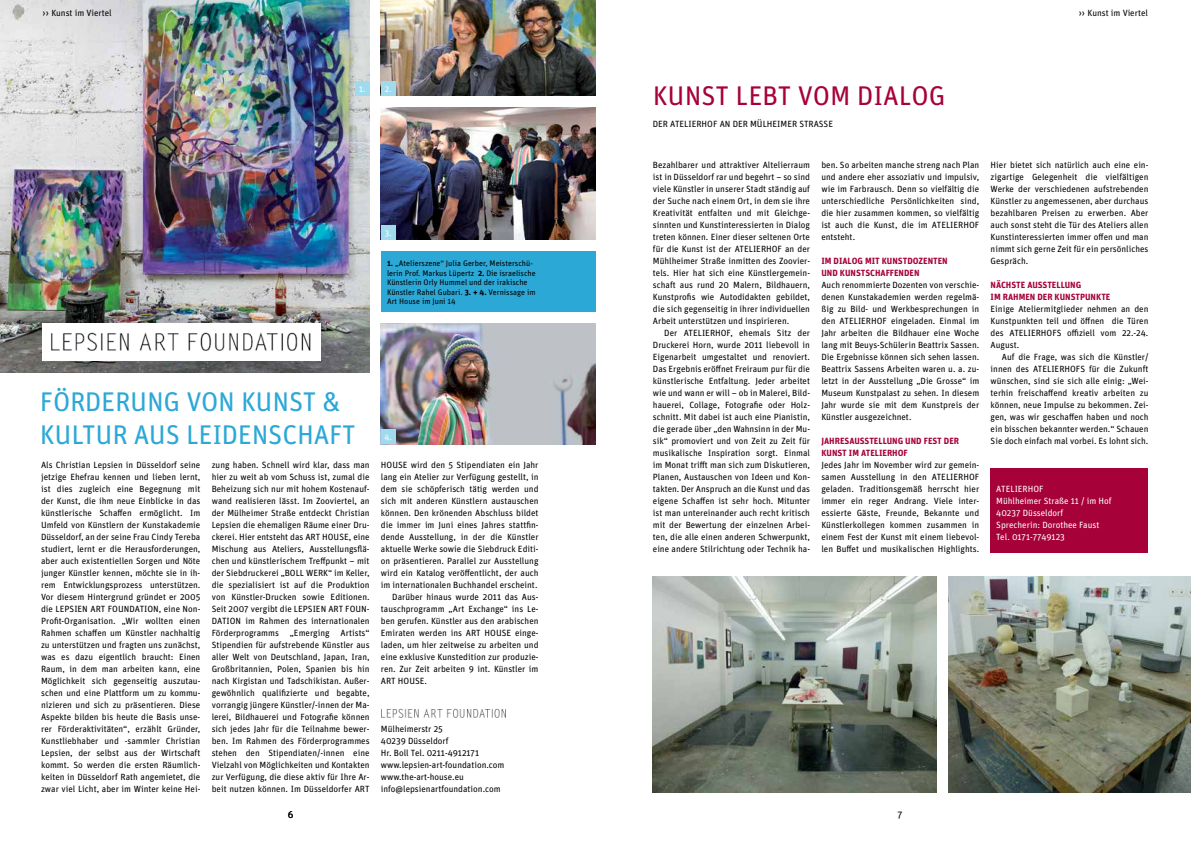
<style>
.page{position:relative;width:1191px;height:842px;background:#fff}
.page>*{position:absolute;margin:0;border:0;box-sizing:border-box;transform-origin:0 0}
.t1{font:27px/32.4px "Unit";letter-spacing:-.01em;color:#2ca8d7}
.t2{font:27px "Unit";color:#a7013a}
.t3{font:10px "Unit";color:#000}
.t4{font:9px/12px "Unit";color:#000;text-align:justify}
.t5{font:700 9px/12px "Unit";color:#a7013a}
.t6{font:9px/12px "Unit";color:#fff}
.t7{font:8.6px "Unit";color:#fff}
.t8{font:8px/9.6px "Unit";color:#000}
.s1{font-size:10px}
.s2{font-weight:700}
</style>
<div class="page">
<div style="left:990px;top:468px;width:158px;height:84px;background:#a7013a"></div>
<img style="left:381px;top:324px;width:214px;height:120px">
<img style="left:381px;top:108px;width:214px;height:132px">
<img style="left:0;top:0;width:369px;height:372px">
<img style="left:948px;top:576px;width:243px;height:216px">
<img style="left:652px;top:576px;width:285px;height:216px">
<img style="left:381px;top:0;width:214px;height:96px">
<img style="left:43px;top:323px;width:277px;height:37px">
<img style="left:381px;top:708px;width:125px;height:10px">
<div style="left:381px;top:252px;width:214px;height:60px;background:#2ca8d7"></div>
<div style="left:355px;top:81px;width:14px;height:15px;background:#9fdbed"></div>
<div style="left:381px;top:81px;width:15px;height:15px;background:#9fdbed"></div>
<div style="left:381px;top:225px;width:15px;height:15px;background:#9fdbed"></div>
<div style="left:381px;top:429px;width:15px;height:15px;background:#9fdbed"></div>
<p class="t4" style="left:43px;top:7px;width:71px"><span class="s1">››</span> Kunst im Viertel</p>
<p class="t4" style="left:1078px;top:7px;width:71px"><span class="s1">››</span> Kunst im Viertel</p>
<p class="t7" style="left:359px;top:84px;width:34px">1. 2.</p>
<p class="t7" style="left:385px;top:228px;width:8px">3.</p>
<p class="t8" style="left:387px;top:258px;width:150px"><span class="s2">1.</span> „Atelierszene“ Julia Gerber, Meisterschü&shy;lerin Prof. Markus Lüpertz <span class="s2">2.</span> Die israelische Künstlerin Orly Hummel und der irakische Künstler Rahel Gubari. <span class="s2">3. + 4.</span> Vernissage im Art House im Juni 14</p>
<h1 class="t1" style="left:40px;top:385px;width:317px">FÖRDERUNG VON KUNST &amp;<br>KULTUR AUS LEIDENSCHAFT</h1>
<p class="t7" style="left:385px;top:432px;width:9px">4.</p>
<p class="t4" style="left:41px;top:459px;width:161px">Als Christian Lepsien in Düsseldorf seine jetzige Ehefrau kennen und lieben lernt, ist dies zugleich eine Begegnung mit der Kunst, die ihm neue Einblicke in das künstlerische Schaffen ermöglicht. Im Umfeld von Künstlern der Kunstakademie Düsseldorf, an der seine Frau Cindy Tereba studiert, lernt er die Herausforderungen, aber auch existentiellen Sorgen und Nöte junger Künstler kennen, möchte sie in ih&shy;rem Entwicklungsprozess unterstützen.<br>Vor diesem Hintergrund gründet er 2005 die LEPSIEN ART FOUNDATION, eine Non-Profit-Organisation. „Wir wollten einen Rahmen schaffen um Künstler nachhaltig zu unterstützen und fragten uns zunächst, was es dazu eigentlich braucht: Einen Raum, in dem man arbeiten kann, eine Möglichkeit sich gegenseitig auszutau&shy;schen und eine Plattform um zu kommu&shy;nizieren und sich zu präsentieren. Diese Aspekte bilden bis heute die Basis unse&shy;rer Förderaktivitäten“, erzählt Gründer, Kunstliebhaber und -sammler Christian Lepsien, der selbst aus der Wirtschaft kommt. So werden die ersten Räumlich&shy;keiten in Düsseldorf Rath angemietet, die zwar viel Licht, aber im Winter keine Hei-</p>
<p class="t4" style="left:212px;top:459px;width:159px">zung haben. Schnell wird klar, dass man hier zu weit ab vom Schuss ist, zumal die Beheizung sich nur mit hohem Kostenauf&shy;wand realisieren lässt. Im Zooviertel, an der Mülheimer Straße entdeckt Christian Lepsien die ehemaligen Räume einer Dru&shy;ckerei. Hier entsteht das ART HOUSE, eine Mischung aus Ateliers, Ausstellungsflä&shy;chen und künstlerischem Treffpunkt – mit der Siebdruckerei „BOLL WERK“ im Keller, die spezialisiert ist auf die Produktion von Künstler-Drucken sowie Editionen.<br>Seit 2007 vergibt die LEPSIEN ART FOUN-DATION im Rahmen des internationalen Förderprogramms „Emerging Artists“ Stipendien für aufstrebende Künstler aus aller Welt von Deutschland, Japan, Iran, Großbritannien, Polen, Spanien bis hin nach Kirgistan und Tadschikistan. Außer&shy;gewöhnlich qualifizierte und begabte, vorrangig jüngere Künstler/-innen der Ma&shy;lerei, Bildhauerei und Fotografie können sich jedes Jahr für die Teilnahme bewer&shy;ben. Im Rahmen des Förderprogrammes stehen den Stipendiaten/-innen eine Vielzahl von Möglichkeiten und Kontakten zur Verfügung, die diese aktiv für Ihre Ar&shy;beit nutzen können. Im Düsseldorfer ART</p>
<p class="t4" style="left:381px;top:459px;width:159px">HOUSE wird den 5 Stipendiaten ein Jahr</p>
<p class="t4" style="left:381px;top:471px;width:159px">lang ein Atelier zur Verfügung gestellt, in</p>
<p class="t4" style="left:381px;top:483px;width:159px">dem sie schöpferisch tätig werden und</p>
<p class="t4" style="left:381px;top:495px;width:159px">sich mit anderen Künstlern austauschen</p>
<p class="t4" style="left:381px;top:507px;width:159px">können. Den krönenden Abschluss bildet</p>
<p class="t4" style="left:381px;top:519px;width:159px">die immer im Juni eines Jahres stattfin-</p>
<p class="t4" style="left:381px;top:531px;width:159px">dende Ausstellung, in der die Künstler</p>
<p class="t4" style="left:381px;top:543px;width:159px">aktuelle Werke sowie die Siebdruck Editi-</p>
<p class="t4" style="left:381px;top:555px;width:159px">on präsentieren. Parallel zur Ausstellung</p>
<p class="t4" style="left:381px;top:567px;width:159px">wird ein Katalog veröffentlicht, der auch</p>
<p class="t4" style="left:381px;top:579px;width:158px">im internationalen Buchhandel erscheint.</p>
<p class="t4" style="left:392px;top:591px;width:148px">Darüber hinaus wurde 2011 das Aus-</p>
<p class="t4" style="left:381px;top:603px;width:159px">tauschprogramm „Art Exchange“ ins Le-</p>
<p class="t4" style="left:381px;top:615px;width:159px">ben gerufen. Künstler aus den arabischen</p>
<p class="t4" style="left:381px;top:627px;width:159px">Emiraten werden ins ART HOUSE einge-</p>
<p class="t4" style="left:381px;top:639px;width:159px">laden, um hier zeitweise zu arbeiten und</p>
<p class="t4" style="left:381px;top:651px;width:159px">eine exklusive Kunstedition zur produzie-</p>
<p class="t4" style="left:381px;top:663px;width:159px">ren. Zur Zeit arbeiten 9 int. Künstler im</p>
<p class="t4" style="left:381px;top:675px;width:48px">ART HOUSE.</p>
<p class="t4" style="left:381px;top:723px;width:125px;text-align:left">Mülheimerstr 25<br>40239 Düsseldorf<br>Hr. Boll Tel. 0211-4912171 www.lepsien-art-foundation.com www.the-art-house.eu info@lepsienartfoundation.com</p>
<h1 class="t2" style="left:652px;top:80px;width:31px">Kunst</h1>
<h1 class="t2" style="left:735px;top:80px;width:14px">lebt</h1>
<h1 class="t2" style="left:797px;top:80px;width:18px">vom</h1>
<h1 class="t2" style="left:857px;top:80px;width:31px">Dialog</h1>
<p class="t4" style="left:652px;top:118px;width:86px">Der ATELIERHOF an der</p>
<p class="t4" style="left:750px;top:118px;width:19px">Mülheimer</p>
<p class="t4" style="left:799px;top:118px;width:34px">StraSSe</p>
<p class="t4" style="left:821px;top:159px;width:159px">ben. So arbeiten manche streng nach Plan und andere eher assoziativ und impulsiv, wie im Farbrausch. Denn so vielfältig die unterschiedliche Persönlichkeiten sind, die hier zusammen kommen, so vielfältig ist auch die Kunst, die im ATELIERHOF entsteht.</p>
<p class="t5" style="left:821px;top:255px;width:128px">IM DIALOG MIT KUNSTDOZENTEN<br>UND KUNSTSCHAFFENDEN</p>
<p class="t4" style="left:821px;top:279px;width:159px">Auch renommierte Dozenten von verschie&shy;denen Kunstakademien werden regelmä&shy;ßig zu Bild- und Werkbesprechungen in den ATELIERHOF eingeladen. Einmal im Jahr arbeiten die Bildhauer eine Woche lang mit Beuys-Schülerin Beattrix Sassen.<br>Die Ergebnisse können sich sehen lassen.<br>Beattrix Sassens Arbeiten waren u. a. zu&shy;letzt in der Ausstellung „Die Grosse“ im Museum Kunstpalast zu sehen. In diesem Jahr wurde sie mit dem Kunstpreis der Künstler ausgezeichnet.</p>
<p class="t5" style="left:821px;top:435px;width:139px">JAH RESAUSSTELLUNG UND FEST DER<br>KUNST IM ATELIER</p>
<p class="t4" style="left:653px;top:159px;width:159px">Bezahlbarer und attraktiver Altelierraum ist in Düsseldorf rar und begehrt – so sind viele Künstler in unserer Stadt ständig auf der Suche nach einem Ort, in dem sie ihre Kreativität entfalten und mit Gleichge&shy;sinnten und Kunstinteressierten in Dialog treten können. Einer dieser seltenen Orte für die Kunst ist der ATELIERHOF an der Mühlheimer Straße inmitten des Zoovier&shy;tels. Hier hat sich eine Künstlergemein&shy;schaft aus rund 20 Malern, Bildhauern, Kunstprofis wie Autodidakten gebildet, die sich gegenseitig in ihrer individuellen Arbeit unterstützen und inspirieren.</p>
<p class="t4" style="left:653px;top:327px;width:159px;text-indent:11px">Der ATELIERHOF, ehemals Sitz der Druckerei Horn, wurde 2011 liebevoll in Eigenarbeit umgestaltet und renoviert.<br>Das Ergebnis eröffnet Freiraum pur für die künstlerische Entfaltung. Jeder arbeitet wie und wann er will – ob in Malerei, Bild&shy;hauerei, Collage, Fotografie oder Holz&shy;schnitt. Mit dabei ist auch eine Pianistin, die gerade über „den Wahnsinn in der Mu&shy;sik“ promoviert und von Zeit zu Zeit für musikalische Inspiration sorgt. Einmal im Monat trifft man sich zum Diskutieren, Planen, Austauschen von Ideen und Kon&shy;takten. Der Anspruch an die Kunst und das eigene Schaffen ist sehr hoch. Mitunter ist man untereinander auch recht kritisch mit der Bewertung der einzelnen Arbei&shy;ten, die alle einen anderen Schwerpunkt, eine andere Stilrichtung oder Technik ha-</p>
<p class="t5" style="left:892px;top:447px;width:16px">HOF</p>
<p class="t4" style="left:821px;top:459px;width:159px">Jedes Jahr im November wird zur gemein&shy;samen Ausstellung in den ATELIERHOF geladen. Traditionsgemäß herrscht hier immer ein reger Andrang. Viele inter&shy;essierte Gäste, Freunde, Bekannte und Künstlerkollegen kommen zusammen in einem Fest der Kunst mit einem liebevol&shy;len Buffet und musikalischen Highlights.</p>
<p class="t3" style="left:288px;top:809px;width:7px">6</p>
<p class="t3" style="left:897px;top:809px;width:7px">7</p>
<p class="t4" style="left:990px;top:159px;width:159px">Hier bietet sich natürlich auch eine ein&shy;zigartige Gelegenheit die vielfältigen Werke der verschiedenen aufstrebenden Künstler zu angemessenen, aber durchaus bezahlbaren Preisen zu erwerben. Aber auch sonst steht die Tür des Ateliers allen Kunstinteressierten immer offen und man nimmt sich gerne Zeit für ein persönliches Gespräch.</p>
<p class="t5" style="left:990px;top:279px;width:121px">NÄCHSTE AUSSTELLUNG<br>IM RAH MEN DER KUNSTPUNKTE</p>
<p class="t4" style="left:990px;top:303px;width:159px">Einige Ateliermitglieder nehmen an den Kunstpunkten teil und öffnen die Türen des ATELIERHOFS offiziell vom 22.-24.<br>August.</p>
<p class="t4" style="left:990px;top:351px;width:159px;text-indent:11px">Auf die Frage, was sich die Künstler/ innen des ATELIERHOFS für die Zukunft wünschen, sind sie sich alle einig: „Wei&shy;terhin freischaffend kreativ arbeiten zu können, neue Impulse zu bekommen. Zei&shy;gen, was wir geschaffen haben und noch ein bisschen bekannter werden.“ Schauen Sie doch einfach mal vorbei. Es lohnt sich.</p>
<p class="t6" style="left:996px;top:483px;width:117px">ATELIERHOF<br>Mühlheimer Straße 11 / im Hof<br>40237 Düsseldorf<br>Sprecherin: Dorothee Faust<br>Tel. 0171-7749123</p>
</div>
